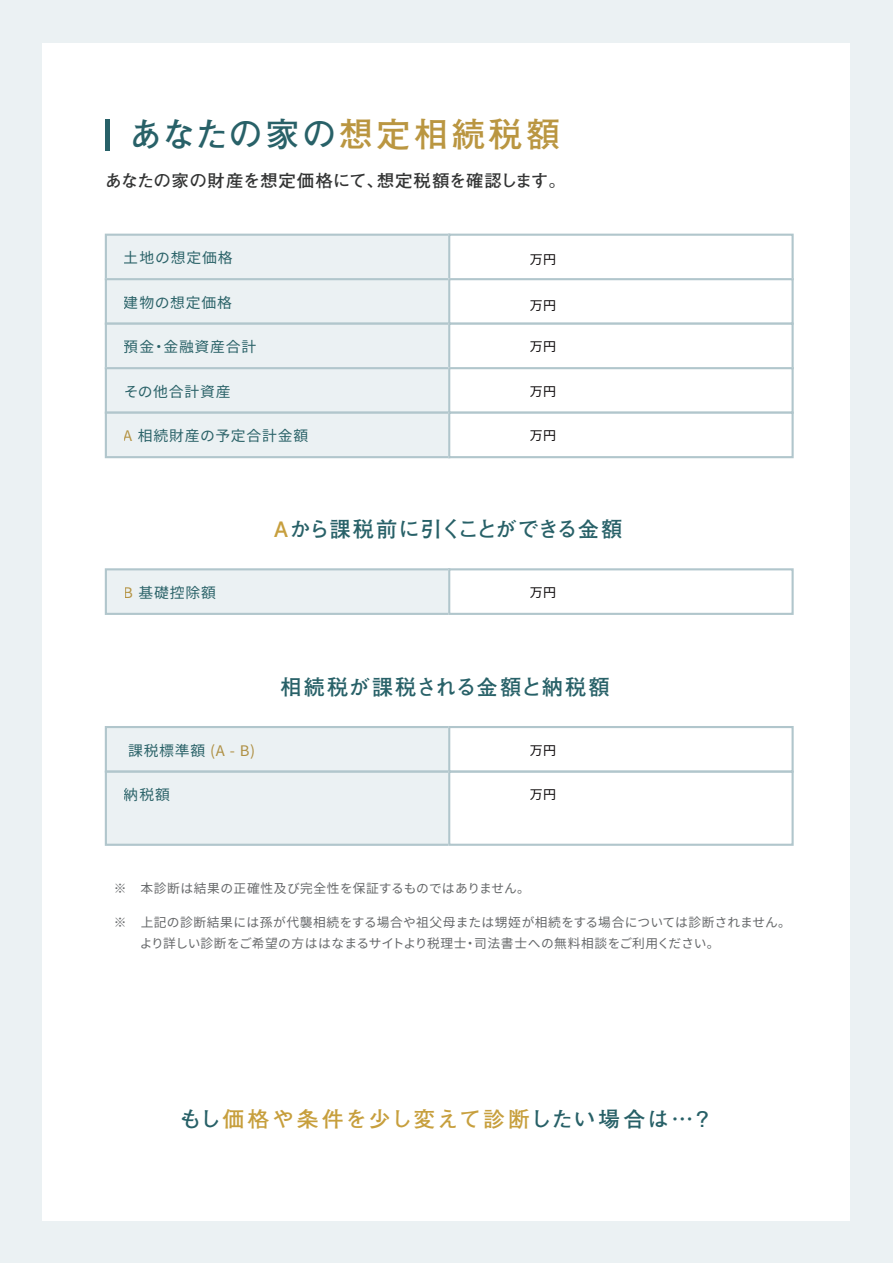
<style>
.page{position:relative;width:893px;height:1263px;background:#ebf1f3}
.page>*{position:absolute;margin:0;border:0;box-sizing:border-box;transform-origin:0 0}
.t1{font:700 34.05px "Futo Go B101 Pro";letter-spacing:.08em;color:#286168}
.t2{font:700 21.3px "Futo Go B101 Pro";letter-spacing:.075em;color:#c79f3d}
.t3{font:700 21.3px "Futo Go B101 Pro";letter-spacing:-.02em;color:#286168}
.t4{font:700 21.3px "Futo Go B101 Pro";letter-spacing:.055em;color:#286168}
.t5{font:700 16.95px "Futo Go B101 Pro";letter-spacing:-.005em;color:#333434}
.t6{font:14.55px "Noto Sans CJ Kjp";letter-spacing:.05em;color:#2a6268}
.t7{font:12.75px/21px "Noto Sans CJ Kjp";letter-spacing:.03em;color:#67696b}
.t8{font:12.75px "Noto Sans CJ Kjp";letter-spacing:.05em;color:#070304}
.s1{color:#ba9641}
.s2{color:#b49343}
.s3{color:#c79f3e}
.s4{color:#af9044}
.s5{color:#276067}
</style>
<div class="page">
<div style="left:43px;top:43px;width:807px;height:1177px;background:#fff"></div>
<div style="left:105px;top:119px;width:5px;height:32px;background:#286168"></div>
<div style="left:105px;top:234px;width:345px;height:46px;background:#ebf1f3"></div>
<div style="left:105px;top:234px;width:345px;height:46px;border:2px solid #b1c6cc"></div>
<div style="left:448px;top:234px;width:346px;height:46px;border:2px solid #b1c6cc"></div>
<div style="left:105px;top:279px;width:345px;height:45px;background:#ebf1f3"></div>
<div style="left:105px;top:278px;width:345px;height:47px;border:2px solid #b1c6cc"></div>
<div style="left:448px;top:278px;width:346px;height:47px;border:2px solid #b1c6cc"></div>
<div style="left:105px;top:323px;width:345px;height:46px;background:#ebf1f3"></div>
<div style="left:105px;top:323px;width:345px;height:46px;border:2px solid #b1c6cc"></div>
<div style="left:448px;top:323px;width:346px;height:46px;border:2px solid #b1c6cc"></div>
<div style="left:105px;top:368px;width:345px;height:45px;background:#ebf1f3"></div>
<div style="left:105px;top:367px;width:345px;height:47px;border:2px solid #b1c6cc"></div>
<div style="left:448px;top:367px;width:346px;height:47px;border:2px solid #b1c6cc"></div>
<div style="left:105px;top:412px;width:345px;height:46px;background:#ebf1f3"></div>
<div style="left:105px;top:412px;width:345px;height:46px;border:2px solid #b1c6cc"></div>
<div style="left:448px;top:412px;width:346px;height:46px;border:2px solid #b1c6cc"></div>
<div style="left:105px;top:569px;width:345px;height:45px;background:#ebf1f3"></div>
<div style="left:105px;top:568px;width:345px;height:47px;border:2px solid #b1c6cc"></div>
<div style="left:448px;top:568px;width:346px;height:47px;border:2px solid #b1c6cc"></div>
<div style="left:105px;top:727px;width:345px;height:45px;background:#ebf1f3"></div>
<div style="left:105px;top:726px;width:345px;height:47px;border:2px solid #b1c6cc"></div>
<div style="left:448px;top:726px;width:346px;height:47px;border:2px solid #b1c6cc"></div>
<div style="left:105px;top:771px;width:345px;height:74px;background:#ebf1f3"></div>
<div style="left:105px;top:771px;width:345px;height:75px;border:2px solid #b1c6cc"></div>
<div style="left:448px;top:771px;width:346px;height:75px;border:2px solid #b1c6cc"></div>
<h1 class="t1" style="left:129px;top:107px;width:433px">あなたの家の<span class="s1">想定相続税額</span></h1>
<h3 class="t5" style="left:105px;top:167px;width:462px">あなたの家の財産を想定価格にて、想定税額を確認します。</h3>
<p class="t6" style="left:124px;top:250px;width:110px">土地の想定価格</p>
<p class="t6" style="left:124px;top:294px;width:109px">建物の想定価格</p>
<p class="t6" style="left:124px;top:339px;width:134px">預金・金融資産合計</p>
<p class="t8" style="left:530px;top:339px;width:28px">万円</p>
<p class="t6" style="left:124px;top:383px;width:109px">その他合計資産</p>
<p class="t8" style="left:530px;top:384px;width:28px">万円</p>
<p class="t6" style="left:124px;top:428px;width:186px"><span class="s2">A</span> 相続財産の予定合計金額</p>
<p class="t8" style="left:530px;top:428px;width:28px">万円</p>
<p class="t8" style="left:530px;top:252px;width:28px">万円</p>
<p class="t8" style="left:530px;top:298px;width:28px">万円</p>
<h2 class="t3" style="left:274px;top:512px;width:350px"><span class="s3">A</span>から課税前に引くことができる金額</h2>
<p class="t6" style="left:124px;top:584px;width:93px"><span class="s2">B</span> 基礎控除額</p>
<p class="t8" style="left:530px;top:585px;width:28px">万円</p>
<h2 class="t4" style="left:280px;top:670px;width:331px">相続税が課税される金額と納税額</h2>
<p class="t6" style="left:128px;top:742px;width:129px">課税標準額 <span class="s4">(A - B)</span></p>
<p class="t8" style="left:530px;top:743px;width:28px">万円</p>
<p class="t6" style="left:124px;top:786px;width:48px">納税額</p>
<p class="t8" style="left:530px;top:787px;width:28px">万円</p>
<p class="t7" style="left:113px;top:878px;width:418px">※ 本診断は結果の正確性及び完全性を保証するものではありません。</p>
<p class="t7" style="left:140px;top:912px;width:653px;text-indent:-26px">※ 上記の診断結果には孫が代襲相続をする場合や祖父母または甥姪が相続をする場合については診断されません。より詳しい診断をご希望の方ははなまるサイトより税理士・司法書士への無料相談をご利用ください。</p>
<h2 class="t2" style="left:180px;top:1102px;width:535px"><span class="s5">もし</span>価格や条件を少し変えて診断<span class="s5">したい場合は…？</span></h2>
</div>
